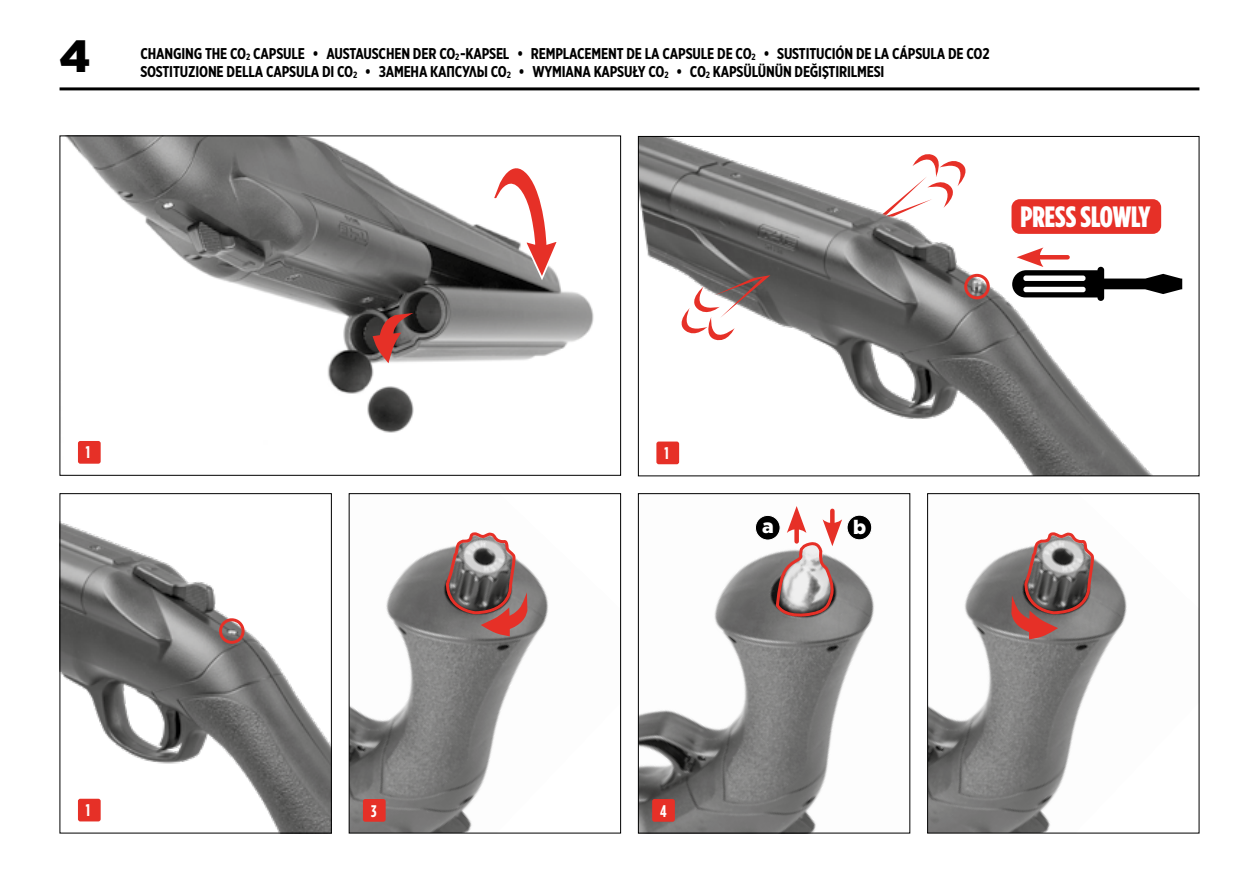
<style>
.page{position:relative;width:1259px;height:893px;background:#fff}
.page>*{position:absolute;margin:0;border:0;box-sizing:border-box;transform-origin:0 0}
.t1{font:900 45px "Gotham";color:#000}
.t2{font:900 29.4px "Gotham Condensed";color:#fff}
.t3{font:900 19.5px "Gotham";color:#fff}
.t4{font:700 16.8px "Gotham Condensed";color:#fff}
.t5{font:700 15.6px "Gotham X Narrow";letter-spacing:-.01em;color:#000}
.s1{font-size:9px}
</style>
<div class="page">
<hr style="left:60px;top:87px;width:1139px;height:3px;background:#000">
<svg style="left:66px;top:137px;width:528px;height:305px"></svg>
<div style="left:78px;top:441px;width:23px;height:23px;background:#e63027;border-radius:2px"></div>
<img style="left:351px;top:548px;width:198px;height:283px">
<div style="left:349px;top:493px;width:272px;height:340px;border:1px solid #000"></div>
<img style="left:929px;top:552px;width:198px;height:279px">
<div style="left:927px;top:493px;width:272px;height:340px;border:1px solid #000"></div>
<div style="left:363px;top:799px;width:23px;height:23px;background:#e63027;border-radius:2px"></div>
<img style="left:640px;top:515px;width:234px;height:316px">
<div style="left:638px;top:493px;width:272px;height:340px;border:1px solid #000"></div>
<div style="left:652px;top:799px;width:23px;height:23px;background:#e63027;border-radius:2px"></div>
<svg style="left:372px;top:313px;width:41px;height:50px;background:#945552"></svg>
<svg style="left:444px;top:532px;width:84px;height:106px;background:#967977"></svg>
<svg style="left:1010px;top:532px;width:86px;height:109px;background:#937876"></svg>
<svg style="left:774px;top:506px;width:68px;height:111px"></svg>
<svg style="left:490px;top:152px;width:70px;height:130px"></svg>
<img style="left:640px;top:138px;width:543px;height:336px">
<div style="left:656px;top:442px;width:23px;height:22px;background:#e63027;border-radius:2px"></div>
<img style="left:62px;top:523px;width:268px;height:308px">
<div style="left:60px;top:493px;width:272px;height:340px;border:1px solid #000"></div>
<div style="left:78px;top:799px;width:23px;height:22px;background:#e63027;border-radius:2px"></div>
<div style="left:1011px;top:199px;width:150px;height:35px;background:#e63027;border-radius:8px"></div>
<svg style="left:1012px;top:247px;width:170px;height:54px"></svg>
<div style="left:964px;top:274px;width:25px;height:25px;border:3px solid #e63027;border-radius:50%"></div>
<svg style="left:675px;top:275px;width:95px;height:68px"></svg>
<div style="left:219px;top:618px;width:25px;height:26px;border:3px solid #e63027;border-radius:50%"></div>
<div style="left:847px;top:515px;width:24px;height:25px;background:#000;border-radius:50%"></div>
<div style="left:847px;top:515px;width:25px;height:25px;border:1px solid #fff;border-radius:50%"></div>
<div style="left:755px;top:515px;width:25px;height:25px;background:#000;border-radius:50%"></div>
<div style="left:755px;top:515px;width:25px;height:25px;border:1px solid #fff;border-radius:50%"></div>
<h1 class="t1" style="left:60px;top:25px;width:33px">4</h1>
<p class="t5" style="left:140px;top:44px;width:851px">CHANGING THE CO<span class="s1">2</span> CAPSULE • AUSTAUSCHEN DER CO<span class="s1">2</span>-KAPSEL • REMPLACEMENT DE LA CAPSULE DE CO<span class="s1">2</span> • SUSTITUCIÓN DE LA CÁPSULA DE CO2</p>
<p class="t5" style="left:140px;top:62px;width:745px">SOSTITUZIONE DELLA CAPSULA DI CO<span class="s1">2</span> • ЗАМЕНА КАПСУЛЫ CO<span class="s1">2</span> • WYMIANA KAPSUŁY CO<span class="s1">2</span> • CO<span class="s1">2</span> KAPSÜLÜNÜN DEĞIŞTIRILMESI</p>
<h2 class="t2" style="left:1020px;top:199px;width:132px">PRESS SLOWLY</h2>
<p class="t4" style="left:86px;top:442px;width:6px">1</p>
<p class="t4" style="left:664px;top:443px;width:6px">1</p>
<p class="t3" style="left:762px;top:513px;width:13px">a</p>
<p class="t3" style="left:853px;top:514px;width:15px">b</p>
<p class="t4" style="left:86px;top:800px;width:6px">1</p>
<p class="t4" style="left:371px;top:801px;width:7px">3</p>
<p class="t4" style="left:660px;top:801px;width:8px">4</p>
</div>
